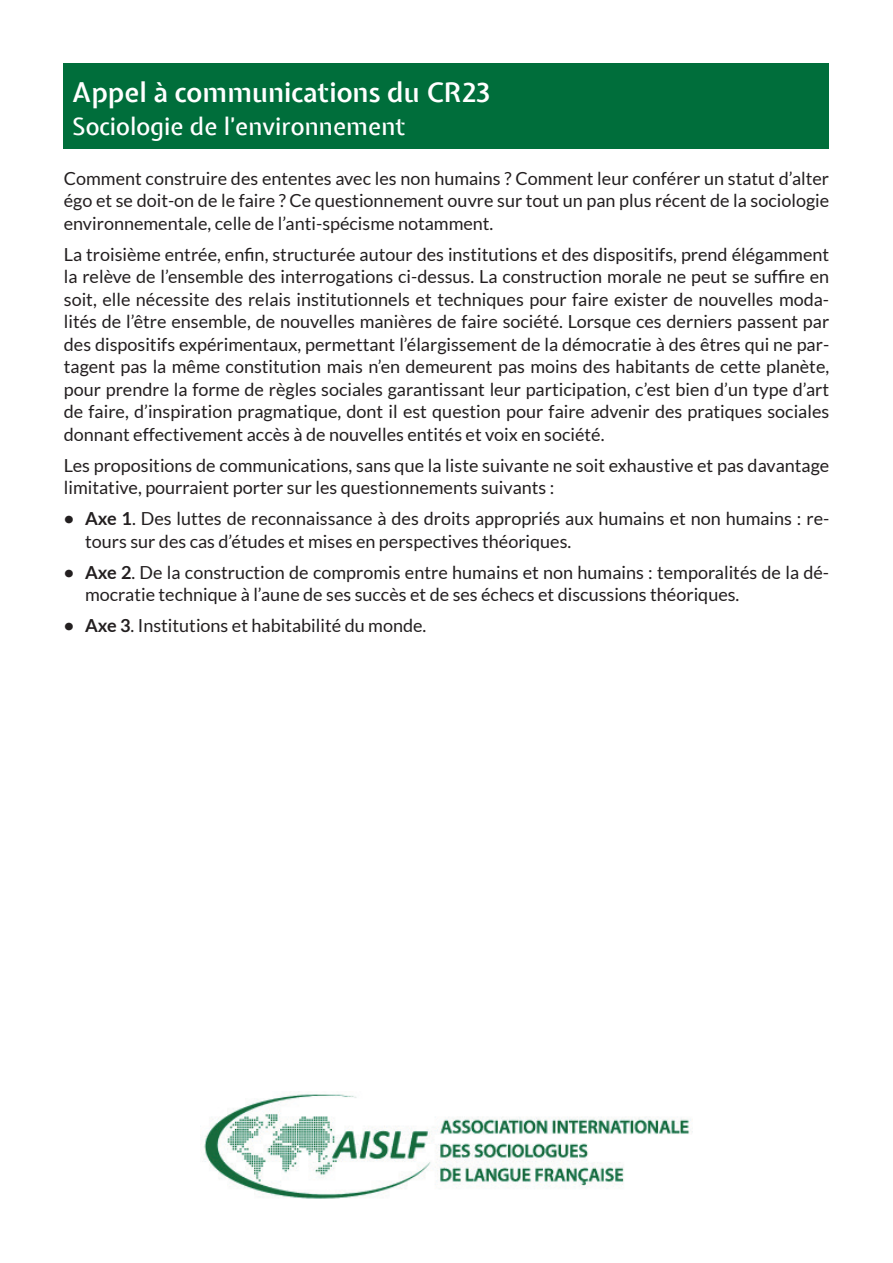
<style>
.page{position:relative;width:893px;height:1263px;background:#fff}
.page>*{position:absolute;margin:0;border:0;box-sizing:border-box;transform-origin:0 0}
.t1{font:600 27px "Expletus Sans";color:#fff}
.t2{font:500 24px "Expletus Sans";color:#fff}
.t3{font:18px/22.5px "Lato";color:#231f20}
.s1{font-weight:700}
</style>
<div class="page">
<div style="left:64px;top:64px;width:765px;height:85px;background:#006e3b"></div>
<img style="left:204px;top:1094px;width:489px;height:105px">
<h1 class="t1" style="left:72px;top:78px;width:420px">Appel à communications du CR23</h1>
<h2 class="t2" style="left:72px;top:113px;width:335px">Sociologie de l’environnement</h2>
<p class="t3" style="left:64px;top:167px;width:767px;text-align:justify">Comment construire des ententes avec les non humains ? Comment leur conférer un statut d’alter égo et se doit-on de le faire ? Ce questionnement ouvre sur tout un pan plus récent de la sociologie environnementale, celle de l’anti-spécisme notamment.</p>
<p class="t3" style="left:64px;top:243px;width:767px;text-align:justify">La troisième entrée, enfin, structurée autour des institutions et des dispositifs, prend élégamment la relève de l’ensemble des interrogations ci-dessus. La construction morale ne peut se suffire en soit, elle nécessite des relais institutionnels et techniques pour faire exister de nouvelles moda&shy;lités de l’être ensemble, de nouvelles manières de faire société. Lorsque ces derniers passent par des dispositifs expérimentaux, permettant l’élargissement de la démocratie à des êtres qui ne par&shy;tagent pas la même constitution mais n’en demeurent pas moins des habitants de cette planète, pour prendre la forme de règles sociales garantissant leur participation, c’est bien d’un type d’art de faire, d’inspiration pragmatique, dont il est question pour faire advenir des pratiques sociales donnant effectivement accès à de nouvelles entités et voix en société.</p>
<p class="t3" style="left:64px;top:454px;width:767px">Les propositions de communications, sans que la liste suivante ne soit exhaustive et pas davantage limitative, pourraient porter sur les questionnements suivants :</p>
<p class="t3" style="left:85px;top:507px;width:746px;text-indent:-21px"><span class="s1">• Axe 1</span>. Des luttes de reconnaissance à des droits appropriés aux humains et non humains : re&shy;tours sur des cas d’études et mises en perspectives théoriques.</p>
<p class="t3" style="left:85px;top:561px;width:746px;text-indent:-21px"><span class="s1">• Axe 2</span>. De la construction de compromis entre humains et non humains : temporalités de la dé&shy;mocratie technique à l’aune de ses succès et de ses échecs et discussions théoriques.</p>
<p class="t3" style="left:64px;top:614px;width:364px"><span class="s1">• Axe 3</span>. Institutions et habitabilité du monde.</p>
</div>
